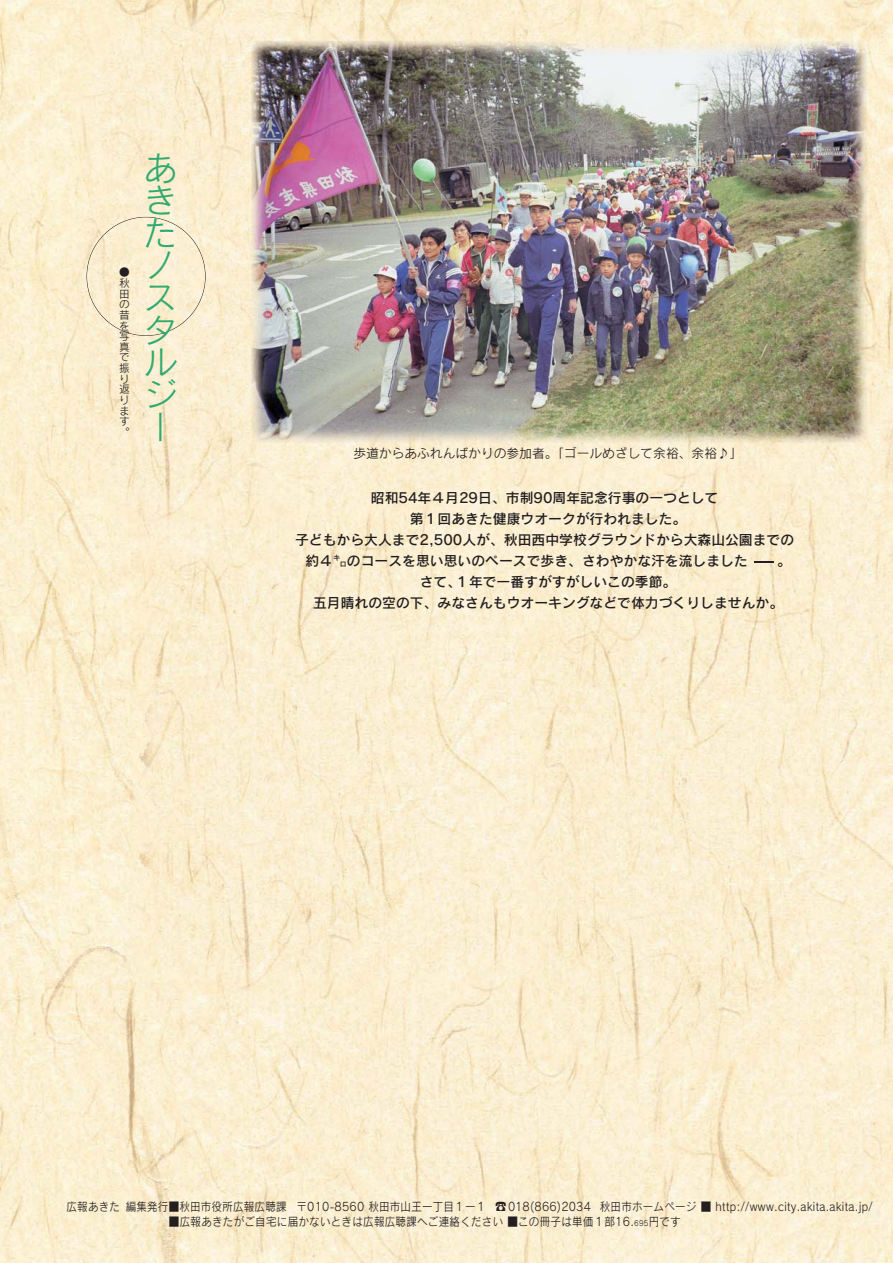
<style>
.page{position:relative;width:893px;height:1263px;background:#fff}
.page>*{position:absolute;margin:0;border:0;box-sizing:border-box;transform-origin:0 0}
.t1{font:34.05px/32.2px "Rodin CID M";color:#31aa6f;text-align:justify}
.t2{font:13.8px/21px "Rodin CID DB";color:#231f20;text-align:center}
.t3{font:12.75px "Rodin CID M";color:#231f20}
.t4{font:11.7px "Rodin CID M";letter-spacing:.025em;color:#231f20;scale:.9 1}
.t5{font:10.65px/10.6px "Rodin CID M";color:#231f20;text-align:justify}
.s1{font-family:"Osaka CID";font-size:12.75px}
.s2{font-size:7.5px}
</style>
<div class="page">
<img style="left:0;top:0;width:892px;height:1263px">
<img style="left:236px;top:21px;width:647px;height:440px">
<p class="t5" style="left:119px;top:269px;width:12px">●秋田の昔を写真で振り返ります。</p>
<h1 class="t1" style="left:143px;top:157px;width:36px">あきたノスタルジー</h1>
<p class="t3" style="left:353px;top:449px;width:384px">歩道からあふれんばかりの参加者。｢ゴールめざして余裕、余裕♪｣</p>
<p class="t2" style="left:295px;top:489px;width:500px">昭和54年４月29日、市制90周年記念行事の一つとして<br>第１回あきた健康ウオークが行われました。<br>子どもから大人まで2,500人が、秋田西中学校グラウンドから大森山公園までの約４㌔のコースを思い思いのペースで歩き、さわやかな汗を流しました -。さて、１年で一番すがすがしいこの季節。<br>五月晴れの空の下、みなさんもウオーキングなどで体力づくりしませんか。</p>
<p class="t4" style="left:67px;top:1202px;width:897px">広報あきた編集発行■秋田市役所広報広聴課 〒010-8560 秋田市山王一丁目１ー１ <span class="s1">☎</span>018(866)2034 秋田市ホームページ ■ http://www.city.akita.akita.jp/</p>
<p class="t4" style="left:169px;top:1217px;width:570px">■広報あきたがご自宅に届かないときは広報広聴課へご連絡ください ■この冊子は単価１部16.<span class="s2">695</span>円です</p>
</div>
